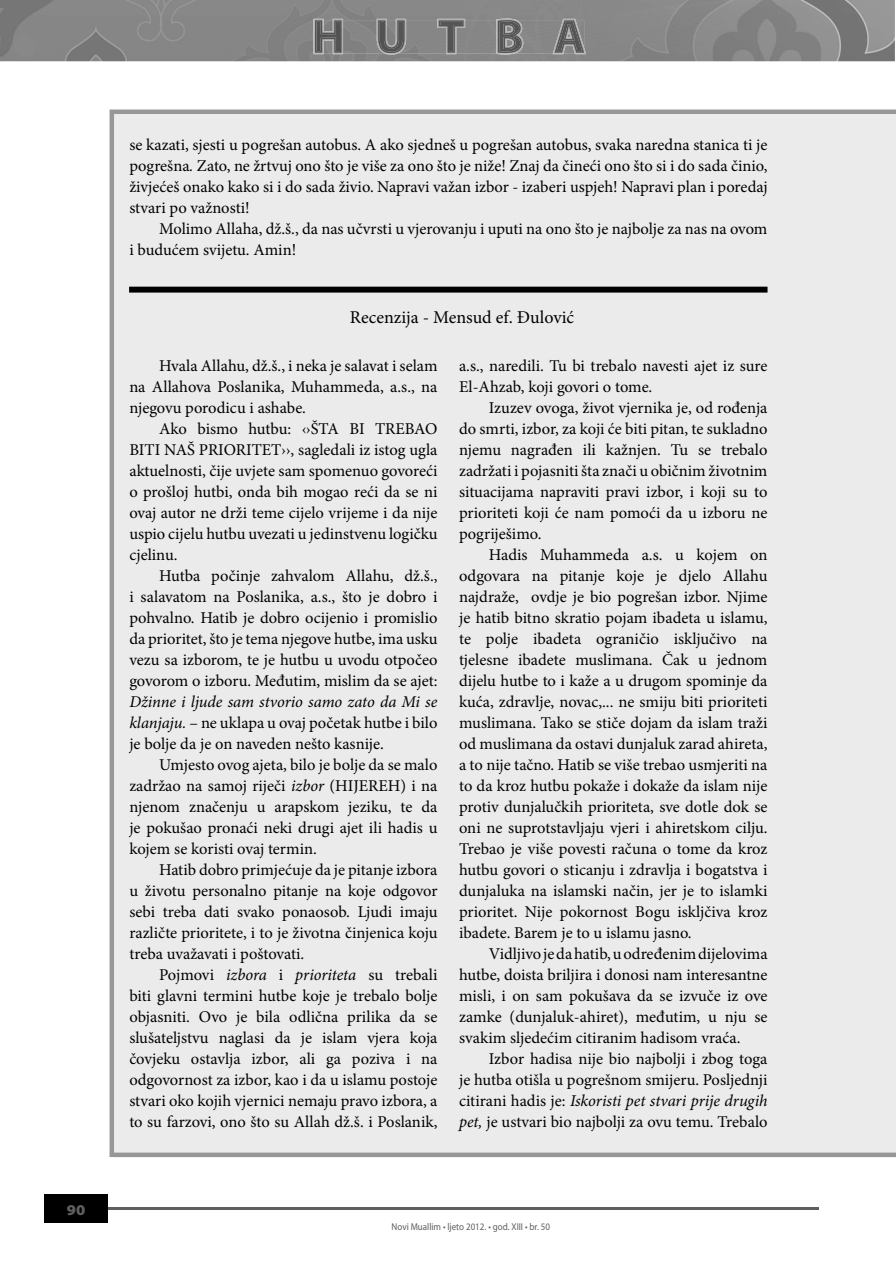
<style>
.page{position:relative;width:896px;height:1263px;background:#fff}
.page>*{position:absolute;margin:0;border:0;box-sizing:border-box;transform-origin:0 0}
.t1{font:18px "Minion Pro";color:#000}
.t2{font:16.5px/21px "Minion Pro";color:#000;text-align:justify}
.t3{font:900 semi-expanded 15px "Myriad Pro";color:#5f5f5f}
.t4{font:9.9px "Myriad Pro";color:#5f5f5f;scale:.91 1}
.s1{font-style:italic}
</style>
<div class="page">
<div style="left:109px;top:109px;width:786px;height:1048px;background:#ebebeb"></div>
<img style="left:0;top:0;width:894px;height:61px">
<hr style="left:108px;top:1207px;width:710px;height:2px;background:#5f5f5f">
<div style="left:44px;top:1194px;width:64px;height:28px;background:#000"></div>
<img style="left:313px;top:19px;width:273px;height:36px">
<img style="left:315px;top:20px;width:269px;height:33px">
<div style="left:129px;top:287px;width:638px;height:5px;border:4px solid #000"></div>
<p class="t3" style="left:67px;top:1201px;width:20px">90</p>
<p class="t2" style="left:129px;top:135px;width:639px">se kazati, sjesti u pogrešan autobus. A ako sjedneš u pogrešan autobus, svaka naredna stanica ti je pogrešna<span class="s1">.</span> Zato, ne žrtvuj ono što je više za ono što je niže! Znaj da čineći ono što si i do sada činio, živjećeš onako kako si i do sada živio. Napravi važan izbor - izaberi uspjeh! Napravi plan i poredaj stvari po važnosti!</p>
<p class="t2" style="left:129px;top:219px;width:639px;text-indent:30px">Molimo Allaha, dž.š., da nas učvrsti u vjerovanju i uputi na ono što je najbolje za nas na ovom i budućem svijetu. Amin!</p>
<p class="t1" style="left:350px;top:305px;width:226px">Recenzija - Mensud ef. Đulović</p>
<p class="t2" style="left:129px;top:355px;width:309px;text-indent:30px">Hvala Allahu, dž.š., i neka je salavat i selam na Allahova Poslanika, Muhammeda, a.s., na njegovu porodicu i ashabe.</p>
<p class="t2" style="left:129px;top:418px;width:310px;text-indent:30px">Ako bismo hutbu: ‹›ŠTA BI TREBAO BITI NAŠ PRIORITET››, sagledali iz istog ugla aktuelnosti, čije uvjete sam spomenuo govoreći o prošloj hutbi, onda bih mogao reći da se ni ovaj autor ne drži teme cijelo vrijeme i da nije uspio cijelu hutbu uvezati u jedinstvenu logičku cjelinu.</p>
<p class="t2" style="left:129px;top:565px;width:310px;text-indent:30px">Hutba počinje zahvalom Allahu, dž.š., i salavatom na Poslanika, a.s., što je dobro i pohvalno. Hatib je dobro ocijenio i promislio da prioritet, što je tema njegove hutbe, ima usku vezu sa izborom, te je hutbu u uvodu otpočeo govorom o izboru. Međutim, mislim da se ajet:</p>
<p class="t2" style="left:129px;top:691px;width:309px"><span class="s1">Džinne i ljude sam stvorio samo zato da Mi se klanjaju.</span> – ne uklapa u ovaj početak hutbe i bilo je bolje da je on naveden nešto kasnije.</p>
<p class="t2" style="left:129px;top:754px;width:310px;text-indent:30px">Umjesto ovog ajeta, bilo je bolje da se malo zadržao na samoj riječi <span class="s1">izbor</span> (HIJEREH) i na njenom značenju u arapskom jeziku, te da je pokušao pronaći neki drugi ajet ili hadis u kojem se koristi ovaj termin.</p>
<p class="t2" style="left:129px;top:859px;width:310px;text-indent:30px">Hatib dobro primjećuje da je pitanje izbora u životu personalno pitanje na koje odgovor sebi treba dati svako ponaosob. Ljudi imaju različte prioritete, i to je životna činjenica koju treba uvažavati i poštovati.</p>
<p class="t2" style="left:129px;top:964px;width:310px;text-indent:30px">Pojmovi <span class="s1">izbora</span> i <span class="s1">prioriteta</span> su trebali biti glavni termini hutbe koje je trebalo bolje objasniti. Ovo je bila odlična prilika da se slušateljstvu naglasi da je islam vjera koja čovjeku ostavlja izbor, ali ga poziva i na odgovornost za izbor, kao i da u islamu postoje stvari oko kojih vjernici nemaju pravo izbora, a to su farzovi, ono što su Allah dž.š. i Poslanik,</p>
<p class="t2" style="left:459px;top:355px;width:310px">a.s., naredili. Tu bi trebalo navesti ajet iz sure<br>El-Ahzab, koji govori o tome.</p>
<p class="t2" style="left:459px;top:397px;width:310px;text-indent:30px">Izuzev ovoga, život vjernika je, od rođenja do smrti, izbor, za koji će biti pitan, te sukladno njemu nagrađen ili kažnjen. Tu se trebalo zadržati i pojasniti šta znači u običnim životnim situacijama napraviti pravi izbor, i koji su to prioriteti koji će nam pomoći da u izboru ne pogriješimo.</p>
<p class="t2" style="left:459px;top:544px;width:310px;text-indent:30px">Hadis Muhammeda a.s. u kojem on odgovara na pitanje koje je djelo Allahu najdraže, ovdje je bio pogrešan izbor. Njime je hatib bitno skratio pojam ibadeta u islamu, te polje ibadeta ograničio isključivo na tjelesne ibadete muslimana. Čak u jednom dijelu hutbe to i kaže a u drugom spominje da kuća, zdravlje, novac,... ne smiju biti prioriteti muslimana. Tako se stiče dojam da islam traži od muslimana da ostavi dunjaluk zarad ahireta, a to nije tačno. Hatib se više trebao usmjeriti na to da kroz hutbu pokaže i dokaže da islam nije protiv dunjalučkih prioriteta, sve dotle dok se oni ne suprotstavljaju vjeri i ahiretskom cilju.<br>Trebao je više povesti računa o tome da kroz hutbu govori o sticanju i zdravlja i bogatstva i dunjaluka na islamski način, jer je to islamki prioritet. Nije pokornost Bogu iskljčiva kroz ibadete. Barem je to u islamu jasno.</p>
<p class="t2" style="left:459px;top:943px;width:310px;text-indent:30px">Vidljivo je da hatib, u određenim dijelovima hutbe, doista briljira i donosi nam interesantne misli, i on sam pokušava da se izvuče iz ove zamke (dunjaluk-ahiret), međutim, u nju se svakim sljedećim citiranim hadisom vraća.</p>
<p class="t2" style="left:459px;top:1048px;width:310px;text-indent:30px">Izbor hadisa nije bio najbolji i zbog toga je hutba otišla u pogrešnom smijeru. Posljednji citirani hadis je: <span class="s1">Iskoristi pet stvari prije drugih pet,</span> je ustvari bio najbolji za ovu temu. Trebalo</p>
<p class="t4" style="left:391px;top:1220px;width:176px">Novi Muallim • ljeto 2012. • god. XIII • br. 50</p>
</div>
